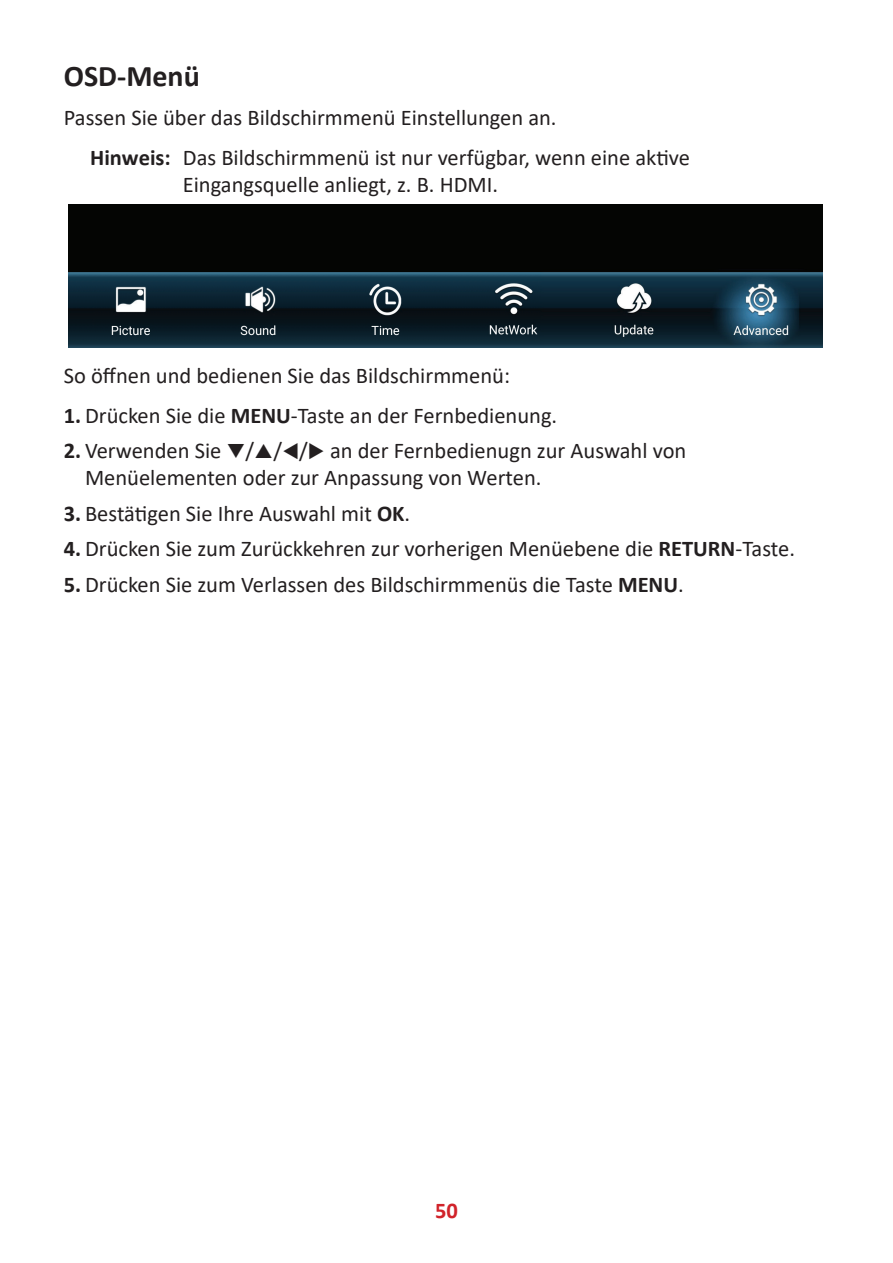
<style>
.page{position:relative;width:893px;height:1263px;background:#fff}
.page>*{position:absolute;margin:0;border:0;box-sizing:border-box;transform-origin:0 0}
.t1{font:700 30px "Calibri";color:#231f20}
.t2{font:22.5px/39.8px "Calibri";color:#231f20}
.t3{font:700 22.5px "Calibri";color:#d1232a}
.s1{font-weight:700}
</style>
<div class="page">
<img style="left:69px;top:205px;width:753px;height:143px">
<h1 class="t1" style="left:64px;top:55px;width:138px">OSD-Menü</h1>
<p class="t2" style="left:90px;top:97px;width:601px;text-indent:-26px">Passen Sie über das Bildschirmmenü Einstellungen an.<br><span class="s1">Hinweis:</span> Das Bildschirmmenü ist nur verfügbar, wenn eine aktive</p>
<p class="t2" style="left:183px;top:164px;width:317px">Eingangsquelle anliegt, z. B. HDMI.</p>
<p class="t2" style="left:64px;top:355px;width:448px">So öffnen und bedienen Sie das Bildschirmmenü:</p>
<p class="t2" style="left:64px;top:395px;width:495px"><span class="s1">1.</span> Drücken Sie die <span class="s1">MENU</span>-Taste an der Fernbedienung.</p>
<p class="t2" style="left:85px;top:437px;width:603px;line-height:27px;text-indent:-21px"><span class="s1">2.</span> Verwenden Sie ❑/ /▼/◆ an der Fernbedienugn zur Auswahl von<br>Menüelementen oder zur Anpassung von Werten.</p>
<p class="t2" style="left:64px;top:493px;width:348px"><span class="s1">3.</span> Bestätigen Sie Ihre Auswahl mit <span class="s1">OK</span>.</p>
<p class="t2" style="left:64px;top:528px;width:733px"><span class="s1">4.</span> Drücken Sie zum Zurückkehren zur vorherigen Menüebene die <span class="s1">RETURN</span>-Taste.</p>
<p class="t2" style="left:64px;top:564px;width:621px"><span class="s1">5.</span> Drücken Sie zum Verlassen des Bildschirmmenüs die Taste <span class="s1">MENU</span>.</p>
<p class="t3" style="left:435px;top:1194px;width:24px">50</p>
</div>
